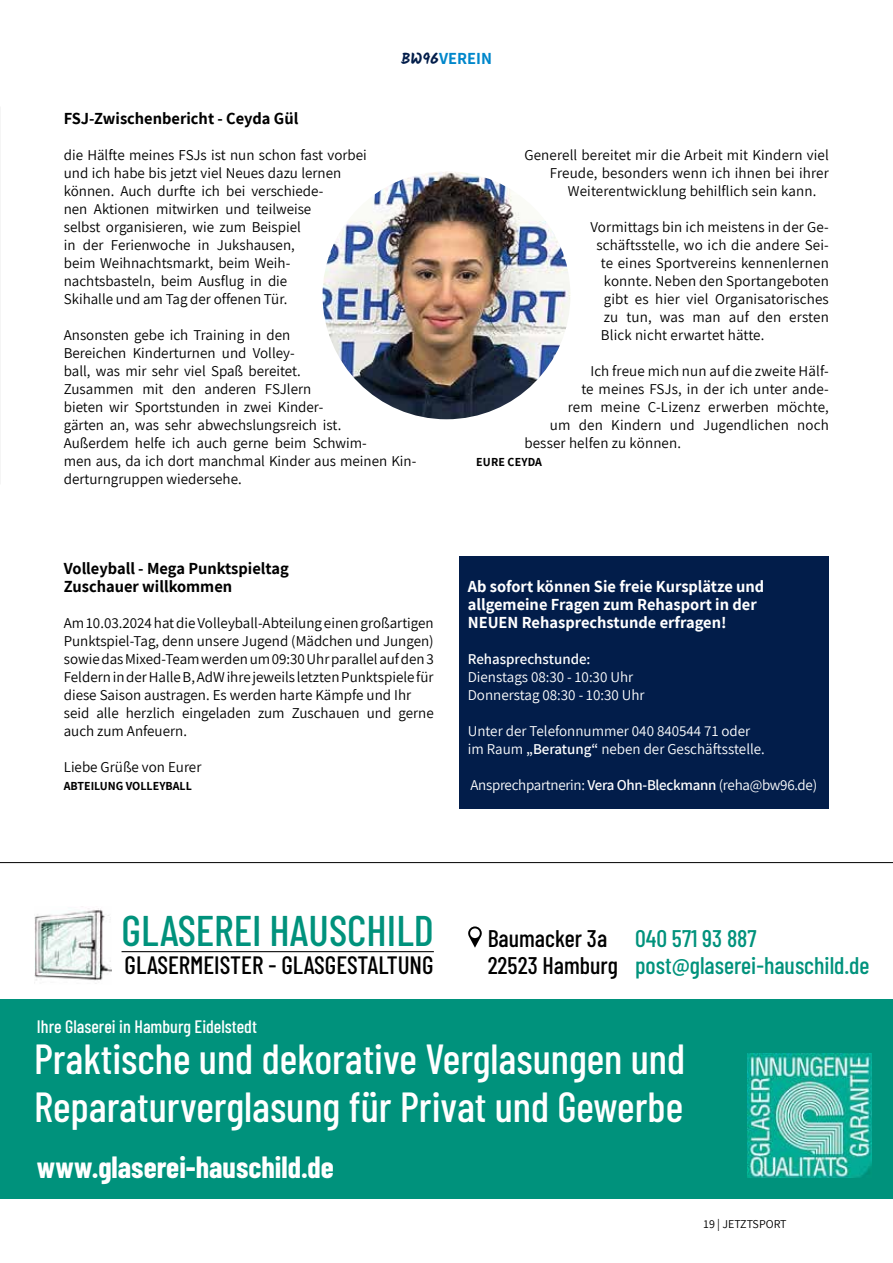
<style>
.page{position:relative;width:893px;height:1263px;background:#fff}
.page>*{position:absolute;margin:0;border:0;box-sizing:border-box;transform-origin:0 0}
.t1{font:500 42.75px "Barlow Condensed";color:#00927c}
.t2{font:500 42px/48px "Barlow Condensed";color:#fff}
.t3{font:700 30px "Barlow Condensed";color:#fff}
.t4{font:500 25.05px "Barlow Condensed";color:#000}
.t5{font:500 24px/27px "Barlow Condensed";color:#00927c}
.t6{font:500 24px/27px "Barlow Condensed";color:#000}
.t7{font:500 18px "Barlow Condensed";color:#fff}
.t8{font:700 16.5px/18px "Assistant";color:#fff}
.t9{font:700 16.5px/18px "Assistant";color:#000}
.t10{font:700 16.5px "Assistant";color:#0087cb}
.t11{font:15px/18px "Assistant";color:#000}
.t12{font:15px/18px "Assistant";color:#fff}
.t13{font:15px "Assistant";letter-spacing:-.02em;color:#fff}
.t14{font:600 15px "Assistant";color:#fff}
.t15{font:700 12px "Assistant";color:#000}
.t16{font:12px "Assistant";color:#000}
.s1{font-family:"Kalam";font-size:15.3px;color:#021d4a}
.s2{font-weight:600}
</style>
<div class="page">
<div style="left:459px;top:556px;width:370px;height:252px;background:#021d4a"></div>
<img style="left:323px;top:171px;width:247px;height:248px;border-radius:124px">
<div style="left:0;top:999px;width:893px;height:200px;background:#00927c"></div>
<img style="left:747px;top:1054px;width:125px;height:124px">
<hr style="left:122px;top:951px;width:312px;height:1px;background:#000">
<img style="left:34px;top:906px;width:77px;height:78px">
<svg style="left:468px;top:926px;width:14px;height:22px"></svg>
<hr style="left:0;top:862px;width:893px;height:1px;background:#000">
<p class="t10" style="left:401px;top:47px;width:92px"><span class="s1">BW96</span>VEREIN</p>
<p class="t9" style="left:64px;top:109px;width:236px">FSJ-Zwischenbericht - Ceyda Gül</p>
<p class="t11" style="left:64px;top:146px;width:305px">die Hälfte meines FSJs ist nun schon fast vorbei und ich habe bis jetzt viel Neues dazu lernen können. Auch durfte ich bei verschiede-<br>nen Aktionen mitwirken und teilweise<br>selbst organisieren, wie zum Beispiel<br>in der Ferienwoche in Jukshausen,<br>beim Weihnachtsmarkt, beim Weih&shy;nachtsbasteln, beim Ausflug in die<br>Skihalle und am Tag der offenen Tür.</p>
<p class="t11" style="left:64px;top:326px;width:354px">Ansonsten gebe ich Training in den<br>Bereichen Kinderturnen und Volley-<br>ball, was mir sehr viel Spaß bereitet.<br>Zusammen mit den anderen FSJlern<br>bieten wir Sportstunden in zwei Kinder-<br>gärten an, was sehr abwechslungsreich ist.<br>Außerdem helfe ich auch gerne beim Schwim-<br>men aus, da ich dort manchmal Kinder aus meinen Kin&shy;derturngruppen wiedersehe.</p>
<p class="t9" style="left:64px;top:559px;width:226px">Volleyball - Mega Punktspieltag<br>Zuschauer willkommen</p>
<p class="t11" style="left:64px;top:614px;width:371px">Am 10.03.2024 hat die Volleyball-Abteilung einen großartigen Punktspiel-Tag, denn unsere Jugend (Mädchen und Jungen) sowie das Mixed-Team werden um 09:30 Uhr parallel auf den 3<br>Feldern in der Halle B, AdW ihre jeweils letzten Punktspiele für diese Saison austragen. Es werden harte Kämpfe und Ihr seid alle herzlich eingeladen zum Zuschauen und gerne auch zum Anfeuern.</p>
<p class="t11" style="left:64px;top:758px;width:139px">Liebe Grüße von Eurer</p>
<p class="t15" style="left:64px;top:778px;width:130px">ABTEILUNG VOLLEYBALL</p>
<p class="t11" style="left:524px;top:146px;width:306px">Generell bereitet mir die Arbeit mit Kindern viel</p>
<p class="t11" style="left:550px;top:164px;width:281px">Freude, besonders wenn ich ihnen bei ihrer</p>
<p class="t11" style="left:568px;top:182px;width:250px">Weiterentwicklung behilflich sein kann.</p>
<p class="t11" style="left:590px;top:218px;width:240px">Vormittags bin ich meistens in der Ge-</p>
<p class="t11" style="left:596px;top:236px;width:234px">schäftsstelle, wo ich die andere Sei-</p>
<p class="t11" style="left:601px;top:254px;width:229px">te eines Sportvereins kennenlernen</p>
<p class="t11" style="left:604px;top:272px;width:227px">konnte. Neben den Sportangeboten</p>
<p class="t11" style="left:604px;top:290px;width:227px">gibt es hier viel Organisatorisches</p>
<p class="t11" style="left:604px;top:308px;width:227px">zu tun, was man auf den ersten</p>
<p class="t11" style="left:601px;top:326px;width:165px">Blick nicht erwartet hätte.</p>
<p class="t11" style="left:590px;top:362px;width:240px">Ich freue mich nun auf die zweite Hälf-</p>
<p class="t11" style="left:581px;top:380px;width:249px">te meines FSJs, in der ich unter ande-</p>
<p class="t11" style="left:568px;top:398px;width:262px">rem meine C-Lizenz erwerben möchte,</p>
<p class="t11" style="left:550px;top:416px;width:280px">um den Kindern und Jugendlichen noch</p>
<p class="t11" style="left:524px;top:434px;width:158px">besser helfen zu können.</p>
<p class="t15" style="left:476px;top:454px;width:67px">EURE CEYDA</p>
<p class="t8" style="left:468px;top:577px;width:298px">Ab sofort können Sie freie Kursplätze und allgemeine Fragen zum Rehasport in der<br>NEUEN Rehasprechstunde erfragen!</p>
<p class="t14" style="left:468px;top:649px;width:124px">Rehasprechstunde:</p>
<p class="t12" style="left:468px;top:668px;width:178px">Dienstags 08:30 - 10:30 Uhr<br>Donnerstag 08:30 - 10:30 Uhr</p>
<p class="t12" style="left:468px;top:722px;width:299px">Unter der Telefonnummer 040 840544 71 oder im Raum <span class="s2">„Beratung“</span> neben der Geschäftsstelle.</p>
<p class="t13" style="left:470px;top:775px;width:348px">Ansprechpartnerin: <span class="s2">Vera Ohn-Bleckmann</span> (reha@bw96.de)</p>
<h1 class="t1" style="left:122px;top:900px;width:314px">GLASEREI HAUSCHILD</h1>
<h3 class="t4" style="left:125px;top:947px;width:311px">GLASERMEISTER - GLASGESTALTUNG</h3>
<p class="t7" style="left:37px;top:1014px;width:222px">Ihre Glaserei in Hamburg Eidelstedt</p>
<h3 class="t6" style="left:488px;top:923px;width:132px">Baumacker 3a<br>22523 Hamburg</h3>
<h3 class="t5" style="left:635px;top:923px;width:236px">040 571 93 887 post@glaserei-hauschild.de</h3>
<h2 class="t2" style="left:34px;top:1032px;width:653px">Praktische und dekorative Verglasungen und<br>Reparaturverglasung für Privat und Gewerbe</h2>
<h3 class="t3" style="left:37px;top:1146px;width:299px">www.glaserei-hauschild.de</h3>
<p class="t16" style="left:704px;top:1216px;width:85px">19 | JETZTSPORT</p>
</div>
